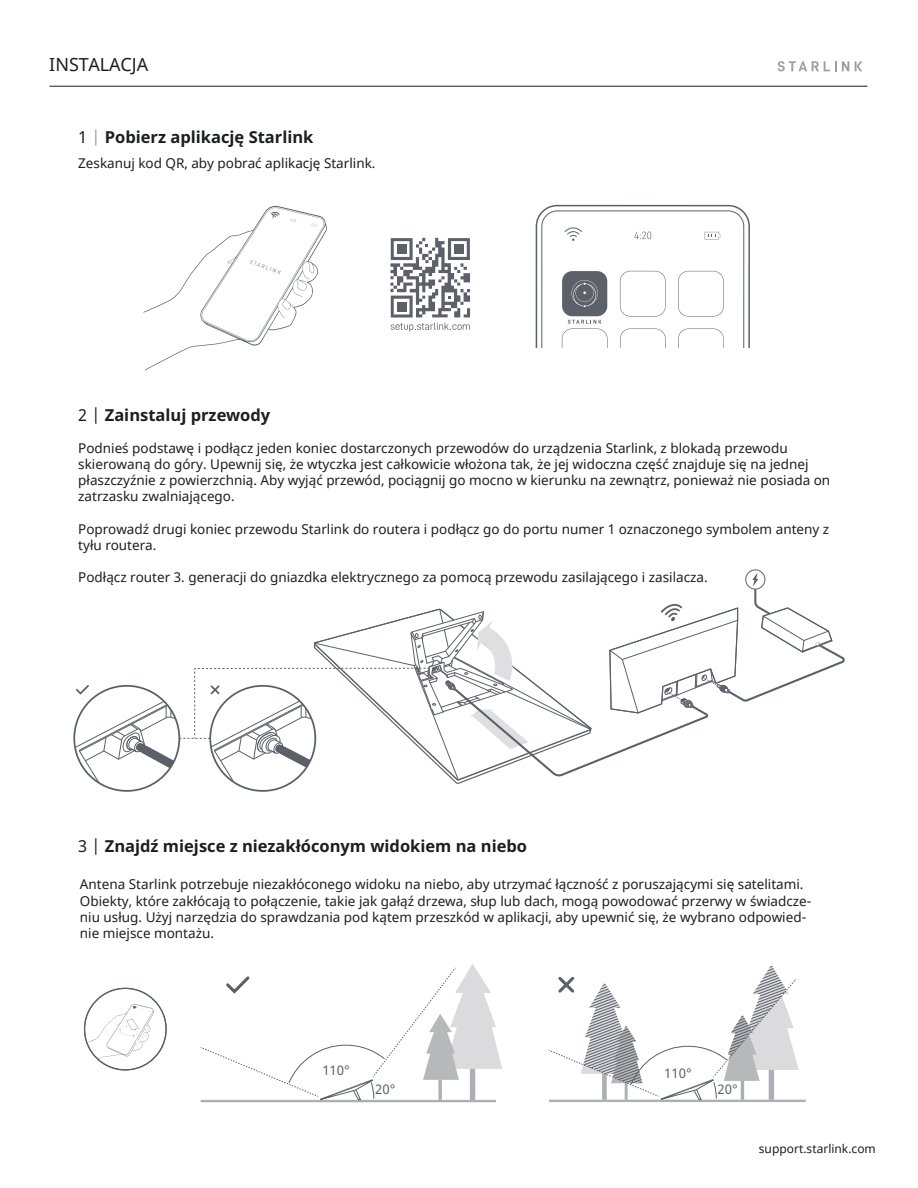
<style>
.page{position:relative;width:918px;height:1188px;background:#fff}
.page>*{position:absolute;margin:0;border:0;box-sizing:border-box;transform-origin:0 0}
.t1{font:18px "Noto Sans";color:#1d1e1f}
.t2{font:700 16.5px "Noto Sans";color:#1d1e1f}
.t3{font:13.5px/16.2px "Noto Sans 2";color:#1d1e1f}
.t4{font:13.2px "Noto Sans";color:#5c6069}
.t5{font:12px "Noto Sans";color:#1d1e1f}
.s1{font-weight:400}
.s2{font-weight:400;color:#9e9e9e}
</style>
<div class="page">
<svg style="left:85px;top:1004px;width:69px;height:62px"></svg>
<hr style="left:201px;top:1100px;width:295px;height:2px;background:#5c6069">
<hr style="left:549px;top:1100px;width:257px;height:2px;background:#5c6069">
<svg style="left:201px;top:964px;width:301px;height:136px"></svg>
<svg style="left:549px;top:965px;width:250px;height:135px"></svg>
<div style="left:745px;top:570px;width:20px;height:19px;border:1px solid #5c6069;border-radius:50%"></div>
<svg style="left:74px;top:572px;width:771px;height:219px"></svg>
<svg style="left:390px;top:238px;width:80px;height:93px"></svg>
<svg style="left:536px;top:205px;width:214px;height:143px"></svg>
<svg style="left:143px;top:205px;width:184px;height:165px"></svg>
<svg style="left:778px;top:61px;width:71px;height:10px"></svg>
<svg style="left:855px;top:61px;width:7px;height:10px"></svg>
<hr style="left:50px;top:86px;width:817px;height:1px;background:#1d1e1f">
<h1 class="t1" style="left:49px;top:52px;width:101px">INSTALACJA</h1>
<p class="t2" style="left:78px;top:127px;width:237px"><span class="s1">1</span> <span class="s2">|</span> Pobierz aplikację Starlink</p>
<p class="t3" style="left:78px;top:156px;width:299px">Zeskanuj kod QR, aby pobrać aplikację Starlink.</p>
<p class="t2" style="left:78px;top:406px;width:194px"><span class="s1">2 |</span> Zainstaluj przewody</p>
<p class="t3" style="left:78px;top:440px;width:754px">Podnieś podstawę i podłącz jeden koniec dostarczonych przewodów do urządzenia Starlink, z blokadą przewodu skierowaną do góry. Upewnij się, że wtyczka jest całkowicie włożona tak, że jej widoczna część znajduje się na jednej płaszczyźnie z powierzchnią. Aby wyjąć przewód, pociągnij go mocno w kierunku na zewnątrz, ponieważ nie posiada on zatrzasku zwalniającego.</p>
<p class="t3" style="left:78px;top:521px;width:753px">Poprowadź drugi koniec przewodu Starlink do routera i podłącz go do portu numer 1 oznaczonego symbolem anteny z tyłu routera.</p>
<p class="t3" style="left:78px;top:570px;width:631px">Podłącz router 3. generacji do gniazdka elektrycznego za pomocą przewodu zasilającego i zasilacza.</p>
<p class="t2" style="left:78px;top:837px;width:450px"><span class="s1">3 |</span> Znajdź miejsce z niezakłóconym widokiem na niebo</p>
<p class="t3" style="left:80px;top:877px;width:733px">Antena Starlink potrzebuje niezakłóconego widoku na niebo, aby utrzymać łączność z poruszającymi się satelitami.<br>Obiekty, które zakłócają to połączenie, takie jak gałąź drzewa, słup lub dach, mogą powodować przerwy w świadcze&shy;niu usług. Użyj narzędzia do sprawdzania pod kątem przeszkód w aplikacji, aby upewnić się, że wybrano odpowied&shy;nie miejsce montażu.</p>
<p class="t4" style="left:322px;top:1061px;width:29px">110°</p>
<p class="t4" style="left:375px;top:1080px;width:22px">20°</p>
<p class="t4" style="left:664px;top:1064px;width:29px">110°</p>
<p class="t4" style="left:718px;top:1080px;width:22px">20°</p>
<p class="t5" style="left:759px;top:1141px;width:118px">support.starlink.com</p>
</div>
